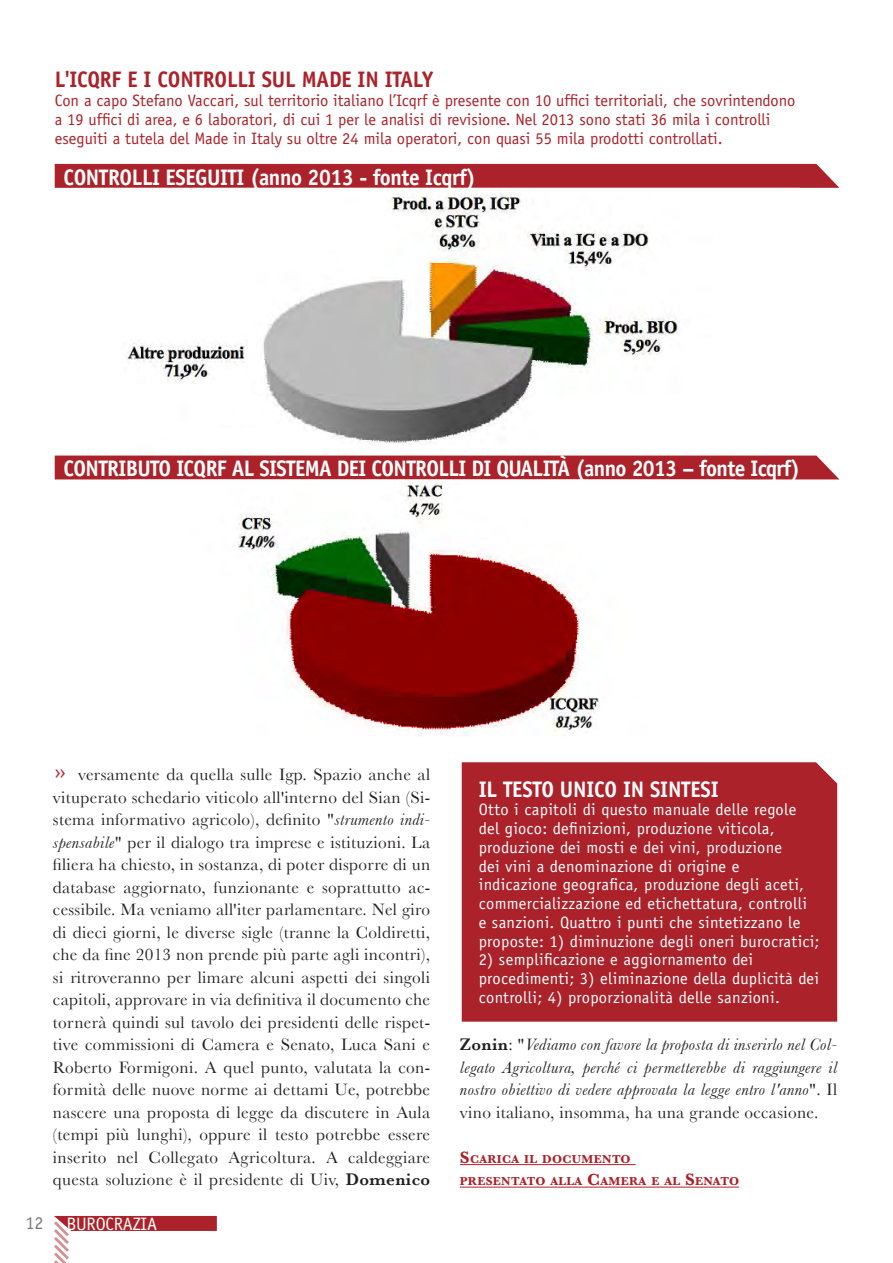
<style>
.page{position:relative;width:893px;height:1263px;background:#fff}
.page>*{position:absolute;margin:0;border:0;box-sizing:border-box;transform-origin:0 0}
.testo_box_bianco{font:700 22.5px "Officina Sans Std";letter-spacing:-.03em;color:#fff;scale:.95 1}
.testo_box_bianco-2{font:700 22.5px "Officina Sans Std";letter-spacing:-.01em;color:#ab222a;scale:.95 1}
.testo_box_bianco-3{font:700 22.5px "Officina Sans Std";letter-spacing:-.01em;color:#fff;scale:.95 1}
.testo_Photo{font:18.75px "Officina Sans Std";color:#be1e23}
.t1{font:18px "Officina Sans Std";letter-spacing:-.01em;color:#fff}
.t2{font:18px "Officina Sans Std";color:#76787b}
.Testo_articoli{font:17.25px/22.5px "Baskerville";letter-spacing:.02em;color:#231f20;text-align:justify}
.Testo_articoli-2{font:italic 17.25px/22.5px "Baskerville";letter-spacing:.02em;color:#231f20;text-align:justify}
.testo_box_bianco-4{font:16.5px/18.8px "Officina Sans Std";letter-spacing:.02em;color:#fff}
.testo_box_bianco-5{font:16.5px/18.8px "Officina Sans Std";color:#ab222a}
.Testo_articoli-3{font:700 12.15px "Baskerville";letter-spacing:.03em;color:#ab222a}
.s1{font-style:italic}
.s2{font-weight:600}
.s3{font-weight:600;font-style:normal}
.s4{font-style:normal}
.s5{font-size:17.25px}
</style>
<div class="page">
<hr style="left:460px;top:1164px;width:176px;height:1px;background:#ab222a">
<hr style="left:460px;top:1187px;width:279px;height:1px;background:#ab222a">
<div style="left:462px;top:762px;width:375px;height:260px;background:#ab222a"></div>
<div style="left:55px;top:164px;width:784px;height:24px;background:#ab222a"></div>
<img style="left:94px;top:193px;width:706px;height:263px">
<img style="left:121px;top:339px;width:127px;height:44px">
<div style="left:55px;top:456px;width:784px;height:23px;background:#ab222a"></div>
<img style="left:128px;top:479px;width:608px;height:257px">
<svg style="left:54px;top:1216px;width:163px;height:47px"></svg>
<p class="testo_box_bianco-2" style="left:55px;top:66px;width:400px">L'ICQRF E I CONTROLLI SUL MADE IN ITALY</p>
<p class="testo_box_bianco-5" style="left:55px;top:91px;width:742px">Con a capo Stefano Vaccari, sul territorio italiano l’Icqrf è presente con 10 uffici territoriali, che sovrintendono</p>
<p class="testo_box_bianco-5" style="left:55px;top:110px;width:717px">a 19 uffici di area, e 6 laboratori, di cui 1 per le analisi di revisione. Nel 2013 sono stati 36 mila i controlli eseguiti a tutela del Made in Italy su oltre 24 mila operatori, con quasi 55 mila prodotti controllati.</p>
<p class="testo_box_bianco" style="left:63px;top:163px;width:436px">CONTROLLI ESEGUITI (anno 2013 - fonte Icqrf)</p>
<p class="testo_box_bianco" style="left:63px;top:455px;width:777px">CONTRIBUTO ICQRF AL SISTEMA DEI CONTROLLI DI QUALITÀ (anno 2013 – fonte Icqrf)</p>
<p class="Testo_articoli" style="left:53px;top:763px;width:379px;text-indent:25px">versamente da quella sulle Igp. Spazio anche al vituperato schedario viticolo all'interno del Sian (Si&shy;stema informativo agricolo), definito "<span class="s1">strumento indi&shy;spensabile</span>" per il dialogo tra imprese e istituzioni. La filiera ha chiesto, in sostanza, di poter disporre di un database aggiornato, funzionante e soprattutto ac&shy;cessibile. Ma veniamo all'iter parlamentare. Nel giro di dieci giorni, le diverse sigle (tranne la Coldiretti, che da fine 2013 non prende più parte agli incontri), si ritroveranno per limare alcuni aspetti dei singoli capitoli, approvare in via definitiva il documento che tornerà quindi sul tavolo dei presidenti delle rispet&shy;tive commissioni di Camera e Senato, Luca Sani e Roberto Formigoni. A quel punto, valutata la con&shy;formità delle nuove norme ai dettami Ue, potrebbe nascere una proposta di legge da discutere in Aula (tempi più lunghi), oppure il testo potrebbe essere inserito nel Collegato Agricoltura. A caldeggiare questa soluzione è il presidente di Uiv, <span class="s2">Domenico</span></p>
<p class="testo_Photo" style="left:55px;top:761px;width:12px">››</p>
<p class="t2" style="left:25px;top:1212px;width:19px">12</p>
<p class="t1" style="left:66px;top:1213px;width:92px">BUROCRAZIA</p>
<p class="testo_box_bianco-3" style="left:479px;top:775px;width:254px">IL TESTO UNICO IN SINTESI</p>
<p class="testo_box_bianco-4" style="left:479px;top:800px;width:342px">Otto i capitoli di questo manuale delle regole del gioco: definizioni, produzione viticola, produzione dei mosti e dei vini, produzione<br>dei vini a denominazione di origine e indicazione geografica, produzione degli aceti, commercializzazione ed etichettatura, controlli<br>e sanzioni. Quattro i punti che sintetizzano le proposte: 1) diminuzione degli oneri burocratici;</p>
<p class="testo_box_bianco-4" style="left:479px;top:950px;width:342px">2) semplificazione e aggiornamento dei procedimenti; 3) eliminazione della duplicità dei controlli; 4) proporzionalità delle sanzioni.</p>
<p class="Testo_articoli-2" style="left:460px;top:1033px;width:379px"><span class="s3">Zonin</span><span class="s4">: "</span>Vediamo con favore la proposta di inserirlo nel Col&shy;legato Agricoltura, perché ci permetterebbe di raggiungere il nostro obiettivo di vedere approvata la legge entro l'anno<span class="s4">". Il vino italiano, insomma, ha una grande occasione.</span></p>
<p class="Testo_articoli-3" style="left:460px;top:1152px;width:172px"><span class="s5">S</span>CARICA IL DOCUMENTO</p>
<p class="Testo_articoli-3" style="left:460px;top:1174px;width:281px">PRESENTATO ALLA <span class="s5">C</span> AMERA E AL <span class="s5">S</span>ENATO</p>
</div>
